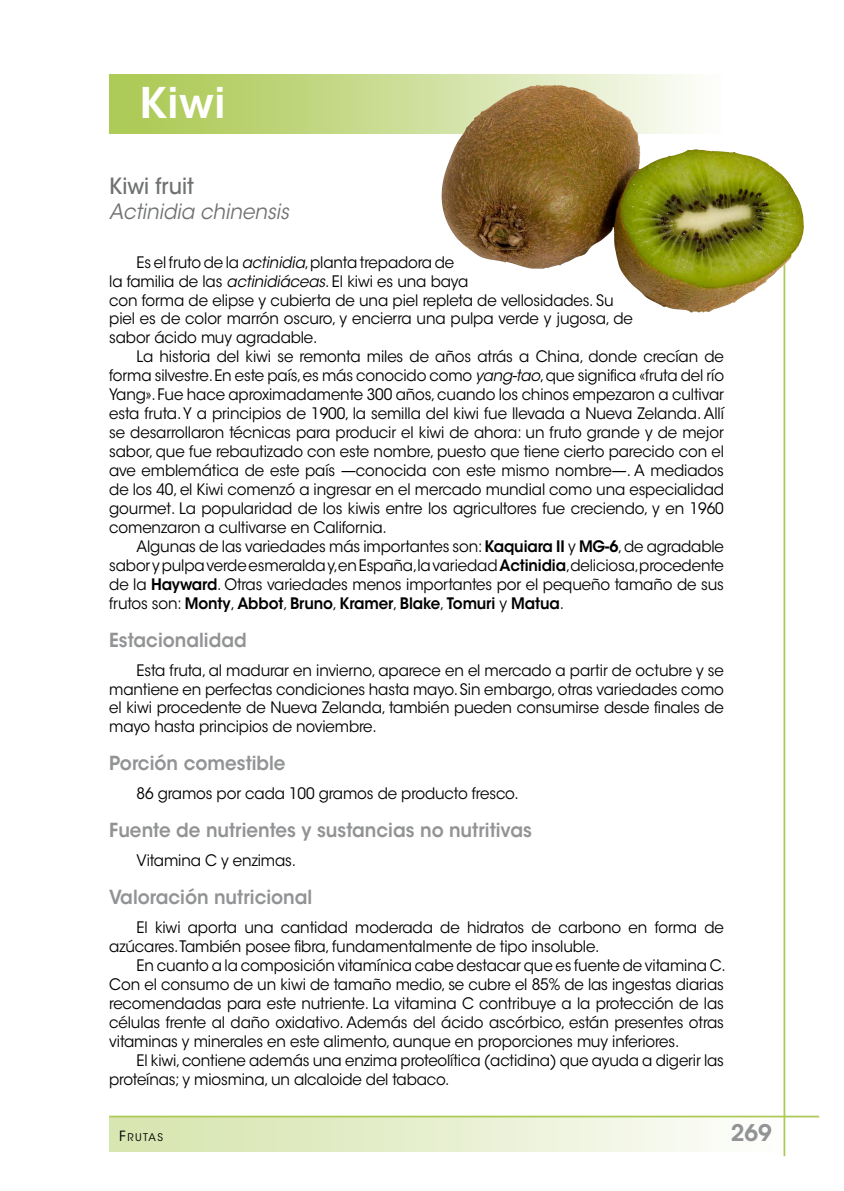
<style>
.page{position:relative;width:844px;height:1191px;background:#fff}
.page>*{position:absolute;margin:0;border:0;box-sizing:border-box;transform-origin:0 0}
.t1{font:600 42px "ITC Avant Garde Std";color:#fff}
.t2{font:600 22.75px "ITC Avant Garde Std";color:#929395}
.t3{font:500 22.22px "ITC Avant Garde Std";color:#707172;scale:.94 1}
.t4{font:italic 21px "ITC Avant Garde Std";color:#707172;scale:.94 1}
.t5{font:600 19.25px "ITC Avant Garde Std";color:#929395;scale:.95 1}
.t6{font:15.75px/18.9px "ITC Avant Garde Std";letter-spacing:-.01em;color:#000;text-align:justify;scale:.95 1}
.t7{font:10.5px "ITC Avant Garde Std";letter-spacing:.135em;color:#000}
.s1{font-style:italic}
.s2{font-weight:600}
.s3{font-size:14px}
</style>
<div class="page">
<div style="left:109px;top:74px;width:615px;height:60px;background:linear-gradient(to right,#a7c64a,#fbfcf8)"></div>
<div style="left:109px;top:1116px;width:675px;height:35px;background:linear-gradient(to right,#d5e4ab,#fdfdfb)"></div>
<hr style="left:109px;top:1115px;width:710px;height:2px;background:#adca57">
<hr style="left:783px;top:179px;width:2px;height:977px;background:#adca57">
<img style="left:438px;top:85px;width:366px;height:227px">
<h1 class="t1" style="left:139px;top:76px;width:88px">Kiwi</h1>
<h3 class="t3" style="left:109px;top:172px;width:92px">Kiwi fruit</h3>
<h3 class="t4" style="left:109px;top:199px;width:193px">Actinidia chinensis</h3>
<p class="t6" style="left:109px;top:253px;width:552px;text-align:left;text-indent:27px">Es el fruto de la <span class="s1">actinidia</span>,planta trepadora de<br>la familia de las <span class="s1">actinidiáceas</span>. El kiwi es una baya<br>con forma de elipse y cubierta de una piel repleta de vellosidades. Su piel es de color marrón oscuro, y encierra una pulpa verde y jugosa, de sabor ácido muy agradable.</p>
<p class="t6" style="left:109px;top:347px;width:648px;text-indent:27px">La historia del kiwi se remonta miles de años atrás a China, donde crecían de forma silvestre. En este país, es más conocido como <span class="s1">yang-tao</span>, que significa «fruta del río Yang». Fue hace aproximadamente 300 años, cuando los chinos empezaron a cultivar esta fruta. Y a principios de 1900, la semilla del kiwi fue llevada a Nueva Zelanda. Allí se desarrollaron técnicas para producir el kiwi de ahora: un fruto grande y de mejor sabor, que fue rebautizado con este nombre, puesto que tiene cierto parecido con el ave emblemática de este país —conocida con este mismo nombre—. A mediados de los 40, el Kiwi comenzó a ingresar en el mercado mundial como una especialidad gourmet. La popularidad de los kiwis entre los agricultores fue creciendo, y en 1960 comenzaron a cultivarse en California.</p>
<p class="t6" style="left:109px;top:537px;width:648px;text-indent:27px">Algunas de las variedades más importantes son: <span class="s2">Kaquiara II</span> y <span class="s2">MG-6</span>, de agradable sabor y pulpa verde esmeralda y,en España,la variedad <span class="s2">Actinidia</span>,deliciosa,procedente de la <span class="s2">Hayward</span>. Otras variedades menos importantes por el pequeño tamaño de sus frutos son: <span class="s2">Monty</span>, <span class="s2">Abbot</span>, <span class="s2">Bruno</span>, <span class="s2">Kramer</span>, <span class="s2">Blake</span>, <span class="s2">Tomuri</span> y <span class="s2">Matua</span>.</p>
<p class="t5" style="left:109px;top:627px;width:146px">Estacionalidad</p>
<p class="t6" style="left:109px;top:660px;width:648px;text-indent:27px">Esta fruta, al madurar en invierno, aparece en el mercado a partir de octubre y se mantiene en perfectas condiciones hasta mayo. Sin embargo, otras variedades como el kiwi procedente de Nueva Zelanda, también pueden consumirse desde finales de mayo hasta principios de noviembre.</p>
<p class="t5" style="left:109px;top:751px;width:187px">Porción comestible</p>
<p class="t6" style="left:136px;top:784px;width:404px">86 gramos por cada 100 gramos de producto fresco.</p>
<p class="t5" style="left:109px;top:818px;width:446px">Fuente de nutrientes y sustancias no nutritivas</p>
<p class="t6" style="left:136px;top:851px;width:169px">Vitamina C y enzimas.</p>
<p class="t5" style="left:109px;top:885px;width:215px">Valoración nutricional</p>
<p class="t6" style="left:109px;top:918px;width:648px;text-indent:27px">El kiwi aporta una cantidad moderada de hidratos de carbono en forma de azúcares. También posee fibra, fundamentalmente de tipo insoluble.</p>
<p class="t6" style="left:109px;top:956px;width:650px;text-indent:27px">En cuanto a la composición vitamínica cabe destacar que es fuente de vitamina C.<br>Con el consumo de un kiwi de tamaño medio, se cubre el 85% de las ingestas diarias recomendadas para este nutriente. La vitamina C contribuye a la protección de las células frente al daño oxidativo. Además del ácido ascórbico, están presentes otras vitaminas y minerales en este alimento, aunque en proporciones muy inferiores.</p>
<p class="t6" style="left:109px;top:1050px;width:648px;text-indent:27px">El kiwi, contiene además una enzima proteolítica (actidina) que ayuda a digerir las proteínas; y miosmina, un alcaloide del tabaco.</p>
<p class="t7" style="left:119px;top:1131px;width:45px"><span class="s3">F</span>RUTAS</p>
<h2 class="t2" style="left:730px;top:1118px;width:43px">269</h2>
</div>
